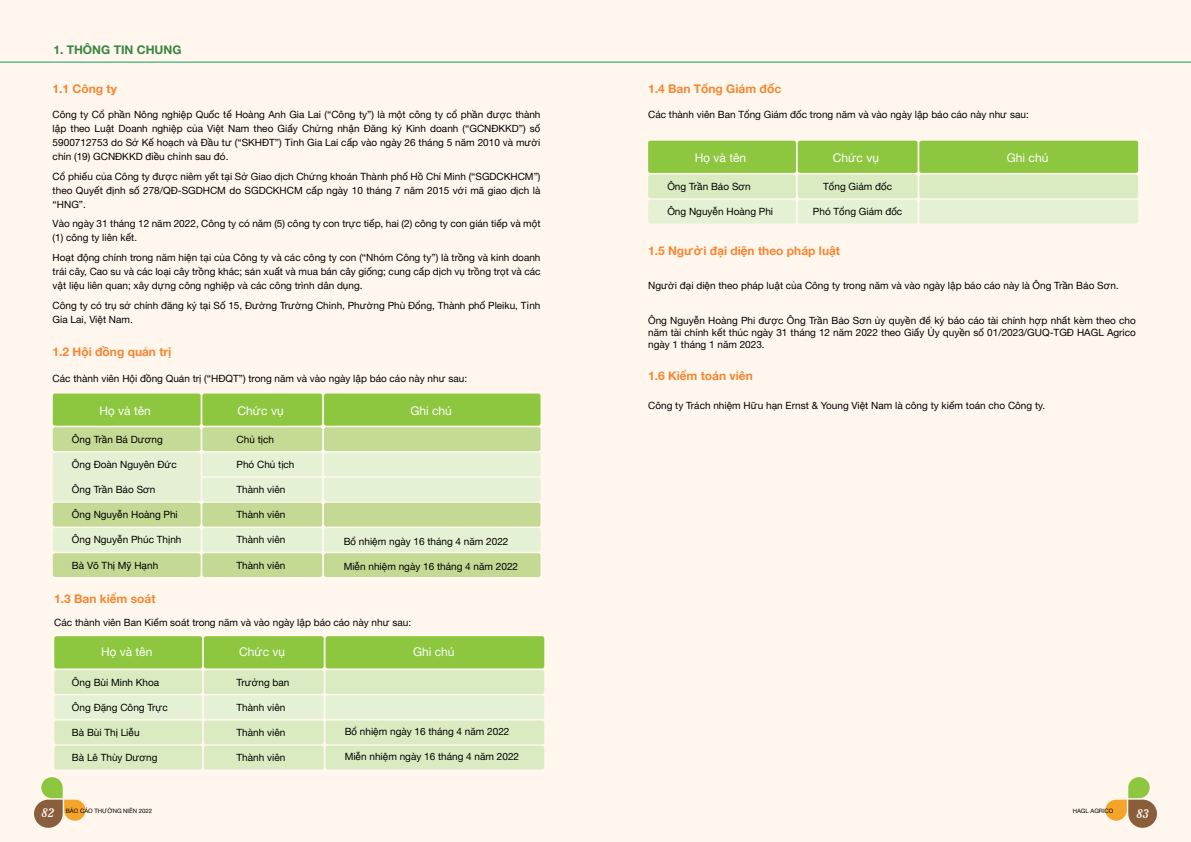
<style>
.page{position:relative;width:1191px;height:842px;background:#fff}
.page>*{position:absolute;margin:0;border:0;box-sizing:border-box;transform-origin:0 0}
.t1{font:700 12px "Helvetica Neue";color:#f68631}
.t2{font:12px "Helvetica Neue";color:#fff}
.t3{font:700 12px "Helvetica Neue";color:#398640}
.t4{font:12px "News 701 BT Italic A";color:#fff}
.t5{font:10px/14px "Helvetica Neue";color:#000;text-align:justify}
.t6{font:6px "Helvetica Neue";color:#000}
</style>
<div class="page">
<div style="left:0;top:0;width:1190px;height:842px;background:#fff7ee"></div>
<hr style="left:0;top:62px;width:1191px;height:1px;background:#0e9f56">
<div style="left:53px;top:393px;width:148px;height:33px;background:#8dc63f;border-radius:2px"></div>
<div style="left:202px;top:393px;width:120px;height:33px;background:#8dc63f;border-radius:2px"></div>
<div style="left:324px;top:393px;width:216px;height:33px;background:#8dc63f;border-radius:2px"></div>
<div style="left:53px;top:427px;width:148px;height:24px;background:#c4db95;border-radius:2px"></div>
<div style="left:202px;top:427px;width:120px;height:24px;background:#c4db95;border-radius:2px"></div>
<div style="left:324px;top:427px;width:216px;height:24px;background:#c4db95;border-radius:2px"></div>
<div style="left:53px;top:452px;width:148px;height:49px;background:#e4efd4;border-radius:2px"></div>
<div style="left:202px;top:452px;width:120px;height:24px;background:#e5f1d4;border-radius:2px"></div>
<div style="left:202px;top:478px;width:120px;height:23px;background:#e5f1d4;border-radius:2px"></div>
<div style="left:324px;top:452px;width:216px;height:24px;background:#e5f1d4;border-radius:2px"></div>
<div style="left:324px;top:478px;width:216px;height:23px;background:#e5f1d4;border-radius:2px"></div>
<div style="left:53px;top:503px;width:148px;height:23px;background:#c4da94;border-radius:2px"></div>
<div style="left:202px;top:503px;width:120px;height:23px;background:#c4da94;border-radius:2px"></div>
<div style="left:324px;top:503px;width:216px;height:23px;background:#c4da94;border-radius:2px"></div>
<div style="left:53px;top:528px;width:148px;height:24px;background:#e5f1d4;border-radius:2px"></div>
<div style="left:202px;top:528px;width:120px;height:24px;background:#e5f1d4;border-radius:2px"></div>
<div style="left:324px;top:528px;width:216px;height:24px;background:#e5f1d4;border-radius:2px"></div>
<div style="left:53px;top:553px;width:148px;height:24px;background:#c4da94;border-radius:2px"></div>
<div style="left:202px;top:553px;width:120px;height:24px;background:#c4da94;border-radius:2px"></div>
<div style="left:324px;top:553px;width:216px;height:24px;background:#c4da94;border-radius:2px"></div>
<div style="left:54px;top:636px;width:148px;height:32px;background:#8dc63f;border-radius:2px"></div>
<div style="left:204px;top:636px;width:120px;height:32px;background:#8dc63f;border-radius:2px"></div>
<div style="left:325px;top:636px;width:219px;height:32px;background:#8dc63f;border-radius:2px"></div>
<div style="left:54px;top:670px;width:148px;height:24px;background:#daebc1;border-radius:2px"></div>
<div style="left:204px;top:670px;width:120px;height:24px;background:#daebc1;border-radius:2px"></div>
<div style="left:325px;top:670px;width:219px;height:24px;background:#daebc1;border-radius:2px"></div>
<div style="left:54px;top:695px;width:148px;height:24px;background:#e5f1d4;border-radius:2px"></div>
<div style="left:204px;top:695px;width:120px;height:24px;background:#e5f1d4;border-radius:2px"></div>
<div style="left:325px;top:695px;width:219px;height:24px;background:#e5f1d4;border-radius:2px"></div>
<div style="left:54px;top:720px;width:148px;height:24px;background:#daebc1;border-radius:2px"></div>
<div style="left:204px;top:720px;width:120px;height:24px;background:#daebc1;border-radius:2px"></div>
<div style="left:325px;top:720px;width:219px;height:24px;background:#daebc1;border-radius:2px"></div>
<div style="left:54px;top:746px;width:148px;height:23px;background:#daebc1;border-radius:2px"></div>
<div style="left:204px;top:746px;width:120px;height:23px;background:#daebc1;border-radius:2px"></div>
<div style="left:325px;top:746px;width:219px;height:23px;background:#daebc1;border-radius:2px"></div>
<div style="left:648px;top:141px;width:148px;height:32px;background:#8dc63f;border-radius:2px"></div>
<div style="left:797px;top:141px;width:120px;height:32px;background:#8dc63f;border-radius:2px"></div>
<div style="left:919px;top:141px;width:219px;height:32px;background:#8dc63f;border-radius:2px"></div>
<div style="left:648px;top:175px;width:148px;height:23px;background:#daebc1;border-radius:2px"></div>
<div style="left:797px;top:175px;width:120px;height:23px;background:#daebc1;border-radius:2px"></div>
<div style="left:919px;top:175px;width:219px;height:23px;background:#daebc1;border-radius:2px"></div>
<div style="left:648px;top:200px;width:148px;height:24px;background:#e5f1d4;border-radius:2px"></div>
<div style="left:797px;top:200px;width:120px;height:24px;background:#e5f1d4;border-radius:2px"></div>
<div style="left:919px;top:200px;width:219px;height:24px;background:#e5f1d4;border-radius:2px"></div>
<svg style="left:34px;top:777px;width:52px;height:51px"></svg>
<svg style="left:1105px;top:777px;width:52px;height:51px"></svg>
<p class="t3" style="left:53px;top:41px;width:130px">1. THÔNG TIN CHUNG</p>
<p class="t1" style="left:53px;top:79px;width:66px">1.1 Công ty</p>
<p class="t5" style="left:53px;top:108px;width:489px">Công ty Cổ phần Nông nghiệp Quốc tế Hoàng Anh Gia Lai (“Công ty”) là một công ty cổ phần được thành lập theo Luật Doanh nghiệp của Việt Nam theo Giấy Chứng nhận Đăng ký Kinh doanh (“GCNĐKKD”) số 5900712753 do Sở Kế hoạch và Đầu tư (“SKHĐT”) Tỉnh Gia Lai cấp vào ngày 26 tháng 5 năm 2010 và mười chín (19) GCNĐKKD điều chỉnh sau đó.</p>
<p class="t5" style="left:53px;top:170px;width:489px">Cổ phiếu của Công ty được niêm yết tại Sở Giao dịch Chứng khoán Thành phố Hồ Chí Minh (“SGDCKHCM”) theo Quyết định số 278/QĐ-SGDHCM do SGDCKHCM cấp ngày 10 tháng 7 năm 2015 với mã giao dịch là “HNG”.</p>
<p class="t5" style="left:53px;top:217px;width:489px">Vào ngày 31 tháng 12 năm 2022, Công ty có năm (5) công ty con trực tiếp, hai (2) công ty con gián tiếp và một (1) công ty liên kết.</p>
<p class="t5" style="left:53px;top:251px;width:489px">Hoạt động chính trong năm hiện tại của Công ty và các công ty con (“Nhóm Công ty”) là trồng và kinh doanh trái cây, Cao su và các loại cây trồng khác; sản xuất và mua bán cây giống; cung cấp dịch vụ trồng trọt và các vật liệu liên quan; xây dựng công nghiệp và các công trình dân dụng.</p>
<p class="t5" style="left:53px;top:299px;width:489px">Công ty có trụ sở chính đăng ký tại Số 15, Đường Trường Chinh, Phường Phù Đổng, Thành phố Pleiku, Tỉnh<br>Gia Lai, Việt Nam.</p>
<p class="t1" style="left:53px;top:343px;width:121px">1.2 Hội đồng quản trị</p>
<p class="t5" style="left:53px;top:372px;width:416px">Các thành viên Hội đồng Quản trị (“HĐQT”) trong năm và vào ngày lập báo cáo này như sau:</p>
<p class="t2" style="left:100px;top:402px;width:53px">Họ và tên</p>
<p class="t5" style="left:72px;top:433px;width:92px">Ông Trần Bá Dương</p>
<p class="t5" style="left:72px;top:458px;width:106px">Ông Đoàn Nguyên Đức</p>
<p class="t5" style="left:72px;top:483px;width:85px">Ông Trần Bảo Sơn</p>
<p class="t5" style="left:72px;top:508px;width:107px">Ông Nguyễn Hoàng Phi</p>
<p class="t5" style="left:72px;top:533px;width:111px">Ông Nguyễn Phúc Thịnh</p>
<p class="t5" style="left:72px;top:558px;width:88px">Bà Võ Thị Mỹ Hạnh</p>
<p class="t1" style="left:54px;top:589px;width:103px">1.3 Ban kiểm soát</p>
<p class="t2" style="left:237px;top:402px;width:48px">Chức vụ</p>
<p class="t5" style="left:236px;top:433px;width:39px">Chủ tịch</p>
<p class="t5" style="left:236px;top:458px;width:59px">Phó Chủ tịch</p>
<p class="t5" style="left:236px;top:483px;width:50px">Thành viên</p>
<p class="t5" style="left:236px;top:508px;width:50px">Thành viên</p>
<p class="t5" style="left:236px;top:533px;width:50px">Thành viên</p>
<p class="t5" style="left:236px;top:558px;width:50px">Thành viên</p>
<p class="t2" style="left:410px;top:402px;width:42px">Ghi chú</p>
<p class="t5" style="left:344px;top:535px;width:166px">Bổ nhiệm ngày 16 tháng 4 năm 2022</p>
<p class="t5" style="left:344px;top:560px;width:176px">Miễn nhiệm ngày 16 tháng 4 năm 2022</p>
<p class="t5" style="left:54px;top:616px;width:358px">Các thành viên Ban Kiểm soát trong năm và vào ngày lập báo cáo này như sau:</p>
<p class="t2" style="left:101px;top:643px;width:53px">Họ và tên</p>
<p class="t2" style="left:239px;top:643px;width:48px">Chức vụ</p>
<p class="t2" style="left:413px;top:643px;width:42px">Ghi chú</p>
<p class="t5" style="left:72px;top:676px;width:89px">Ông Bùi Minh Khoa</p>
<p class="t5" style="left:72px;top:701px;width:97px">Ông Đặng Công Trực</p>
<p class="t5" style="left:72px;top:726px;width:69px">Bà Bùi Thị Liễu</p>
<p class="t5" style="left:72px;top:751px;width:87px">Bà Lê Thùy Dương</p>
<p class="t5" style="left:236px;top:676px;width:54px">Trưởng ban</p>
<p class="t5" style="left:236px;top:701px;width:50px">Thành viên</p>
<p class="t5" style="left:236px;top:726px;width:50px">Thành viên</p>
<p class="t5" style="left:236px;top:751px;width:50px">Thành viên</p>
<p class="t5" style="left:345px;top:725px;width:166px">Bổ nhiệm ngày 16 tháng 4 năm 2022</p>
<p class="t5" style="left:345px;top:750px;width:176px">Miễn nhiệm ngày 16 tháng 4 năm 2022</p>
<p class="t1" style="left:648px;top:79px;width:135px">1.4 Ban Tổng Giám đốc</p>
<p class="t5" style="left:648px;top:108px;width:382px">Các thành viên Ban Tổng Giám đốc trong năm và vào ngày lập báo cáo này như sau:</p>
<p class="t2" style="left:695px;top:149px;width:53px">Họ và tên</p>
<p class="t5" style="left:667px;top:180px;width:85px">Ông Trần Bảo Sơn</p>
<p class="t5" style="left:667px;top:205px;width:107px">Ông Nguyễn Hoàng Phi</p>
<p class="t2" style="left:833px;top:149px;width:48px">Chức vụ</p>
<p class="t5" style="left:823px;top:180px;width:70px">Tổng Giám đốc</p>
<p class="t5" style="left:813px;top:205px;width:91px">Phó Tổng Giám đốc</p>
<p class="t1" style="left:648px;top:241px;width:193px">1.5 Người đại diện theo pháp luật</p>
<p class="t2" style="left:1006px;top:149px;width:42px">Ghi chú</p>
<p class="t5" style="left:648px;top:279px;width:472px">Người đại diện theo pháp luật của Công ty trong năm và vào ngày lập báo cáo này là Ông Trần Bảo Sơn.</p>
<p class="t5" style="left:648px;top:315px;width:489px;line-height:12px">Ông Nguyễn Hoàng Phi được Ông Trần Bảo Sơn ủy quyền để ký báo cáo tài chính hợp nhất kèm theo cho năm tài chính kết thúc ngày 31 tháng 12 năm 2022 theo Giấy Ủy quyền số 01/2023/GUQ-TGĐ HAGL Agrico ngày 1 tháng 1 năm 2023.</p>
<p class="t1" style="left:648px;top:367px;width:106px">1.6 Kiểm toán viên</p>
<p class="t5" style="left:648px;top:399px;width:398px">Công ty Trách nhiệm Hữu hạn Ernst &amp; Young Việt Nam là công ty kiểm toán cho Công ty.</p>
<p class="t6" style="left:66px;top:806px;width:88px">BÁO CÁO THƯỜNG NIÊN 2022</p>
<p class="t6" style="left:1072px;top:806px;width:42px">HAGL AGRICO</p>
<p class="t4" style="left:42px;top:806px;width:15px">82</p>
<p class="t4" style="left:1136px;top:806px;width:15px">83</p>
</div>
